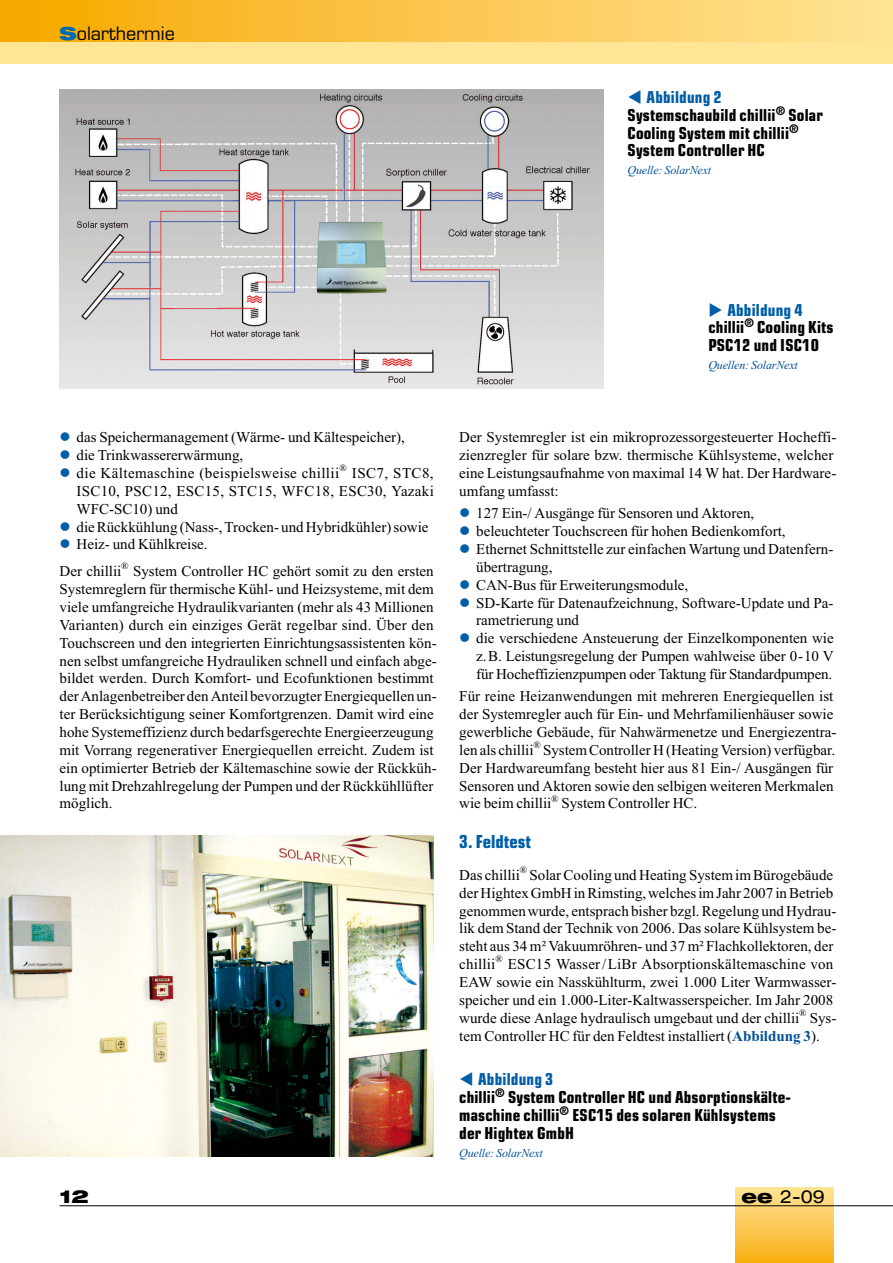
<style>
.page{position:relative;width:893px;height:1263px;background:#fff}
.page>*{position:absolute;margin:0;border:0;box-sizing:border-box;transform-origin:0 0}
.t1{font:18px "Eurostile LT Std";color:#000}
.t2{font:700 18px "Eurostile LT Std Condensed";color:#005da8}
.t3{font:expanded 18px "Helvetica Neue";color:#000}
.t4{font:900 expanded 18px "Helvetica Neue";color:#000}
.t5{font:700 16.5px/17.9px "Eurostile LT Std Condensed";letter-spacing:.01em;color:#000}
.t6{font:15px/17.9px "Times";color:#000}
.t7{font:italic 12px "Times New Roman";letter-spacing:-.015em;color:#005097}
.t8{font:9.75px "Times";color:#000}
.s1{font-family:"Helvetica Neue";font-weight:900;font-stretch:expanded;color:#006ab2}
.s2{color:#005da8}
.s3{font-weight:700;color:#005097}
.s4{font-weight:900}
</style>
<div class="page">
<div style="left:736px;top:1186px;width:97px;height:77px;background:linear-gradient(to bottom,#fbe196,#f9b016)"></div>
<hr style="left:60px;top:1205px;width:833px;height:1px;background:#000">
<svg style="left:0;top:0;width:893px;height:43px;background:#fbc74e"></svg>
<div style="left:0;top:43px;width:893px;height:21px;background:#ffe594"></div>
<img style="left:60px;top:89px;width:544px;height:300px">
<img style="left:0;top:835px;width:434px;height:322px">
<p class="t1" style="left:60px;top:27px;width:117px"><span class="s1">S</span>olarthermie</p>
<p class="t5" style="left:628px;top:90px;width:197px;text-indent:19px"><span class="s2">Abbildung 2<br></span>Systemschaubild chillii<sup>®</sup> Solar<br>Cooling System mit chillii<sup>®<br></sup>System Controller HC</p>
<p class="t7" style="left:628px;top:166px;width:85px">Quelle: SolarNext</p>
<p class="t5" style="left:708px;top:302px;width:127px;text-indent:19px"><span class="s2">Abbildung 4 </span>chillii<sup>®</sup> Cooling Kits<br>PSC12 und ISC10</p>
<p class="t7" style="left:708px;top:361px;width:91px">Quellen: SolarNext</p>
<p class="t6" style="left:77px;top:430px;width:330px">das Speichermanagement (Wärme- und Kältespeicher), die Trinkwassererwärmung,<br>die Kältemaschine (beispielsweise chillii</p>
<p class="t8" style="left:340px;top:464px;width:9px">®</p>
<p class="t6" style="left:77px;top:465px;width:359px;text-indent:275px">ISC7, STC8,<br>ISC10, PSC12, ESC15, STC15, WFC18, ESC30, Yazaki<br>WFC-SC10) und<br>die Rückkühlung (Nass-, Trocken- und Hybridkühler) sowie<br>Heiz- und Kühlkreise.</p>
<p class="t6" style="left:60px;top:564px;width:63px">Der chillii</p>
<p class="t8" style="left:121px;top:563px;width:9px">®</p>
<p class="t6" style="left:60px;top:564px;width:379px;text-indent:74px">System Controller HC gehört somit zu den ersten Systemreglern für thermische Kühl- und Heizsysteme, mit dem viele umfangreiche Hydraulikvarianten (mehr als 43 Millionen Varianten) durch ein einziges Gerät regelbar sind. Über den Touchscreen und den integrierten Einrichtungsassistenten kön&shy;nen selbst umfangreiche Hydrauliken schnell und einfach abge&shy;bildet werden. Durch Komfort- und Ecofunktionen bestimmt der Anlagenbetreiber den Anteil bevorzugter Energiequellen un&shy;ter Berücksichtigung seiner Komfortgrenzen. Damit wird eine hohe Systemeffizienz durch bedarfsgerechte Energieerzeugung mit Vorrang regenerativer Energiequellen erreicht. Zudem ist ein optimierter Betrieb der Kältemaschine sowie der Rückküh&shy;lung mit Drehzahlregelung der Pumpen und der Rückkühllüfter möglich.</p>
<p class="t6" style="left:459px;top:430px;width:379px">Der Systemregler ist ein mikroprozessorgesteuerter Hocheffi&shy;zienzregler für solare bzw. thermische Kühlsysteme, welcher eine Leistungsaufnahme von maximal 14 W hat. Der Hardware&shy;umfang umfasst:</p>
<p class="t6" style="left:476px;top:506px;width:359px">127 Ein-/ Ausgänge für Sensoren und Aktoren,<br>beleuchteter Touchscreen für hohen Bedienkomfort, Ethernet Schnittstelle zur einfachen Wartung und Datenfern&shy;übertragung,<br>CAN-Bus für Erweiterungsmodule,<br>SD-Karte für Datenaufzeichnung, Software-Update und Pa&shy;rametrierung und<br>die verschiedene Ansteuerung der Einzelkomponenten wie z.B. Leistungsregelung der Pumpen wahlweise über 0-10 V für Hocheffizienzpumpen oder Taktung für Standardpumpen.</p>
<p class="t6" style="left:459px;top:689px;width:379px">Für reine Heizanwendungen mit mehreren Energiequellen ist der Systemregler auch für Ein- und Mehrfamilienhäuser sowie gewerbliche Gebäude, für Nahwärmenetze und Energiezentra&shy;len als chillii</p>
<p class="t8" style="left:533px;top:741px;width:9px">®</p>
<p class="t6" style="left:459px;top:742px;width:378px;text-indent:84px">System Controller H (Heating Version) verfügbar.<br>Der Hardwareumfang besteht hier aus 81 Ein-/ Ausgängen für Sensoren und Aktoren sowie den selbigen weiteren Merkmalen wie beim chillii</p>
<p class="t8" style="left:551px;top:795px;width:9px">®</p>
<p class="t6" style="left:561px;top:796px;width:137px">System Controller HC.</p>
<p class="t2" style="left:459px;top:834px;width:73px">3. Feldtest</p>
<p class="t6" style="left:459px;top:867px;width:62px">Das chillii</p>
<p class="t8" style="left:520px;top:866px;width:9px">®</p>
<p class="t6" style="left:459px;top:867px;width:379px;text-indent:70px">Solar Cooling und Heating System im Bürogebäude der Hightex GmbH in Rimsting,welches imJahr 2007 in Betrieb genommen wurde, entsprach bisher bzgl. Regelung und Hydrau&shy;lik dem Stand der Technik von 2006. Das solare Kühlsystem be&shy;steht aus 34 m² Vakuumröhren- und 37 m² Flachkollektoren, der chillii</p>
<p class="t8" style="left:496px;top:955px;width:9px">®</p>
<p class="t6" style="left:459px;top:957px;width:379px;text-indent:49px">ESC15 Wasser/LiBr Absorptionskältemaschine von EAW sowie ein Nasskühlturm, zwei 1.000 Liter Warmwasser&shy;speicher und ein 1.000-Liter-Kaltwasserspeicher. Im Jahr 2008 wurde diese Anlage hydraulisch umgebaut und der chillii</p>
<p class="t8" style="left:799px;top:1009px;width:9px">®</p>
<p class="t6" style="left:459px;top:1010px;width:379px;text-indent:351px">Sys&shy;tem Controller HC für den Feldtest installiert (<span class="s3">Abbildung 3</span>).</p>
<p class="t5" style="left:459px;top:1072px;width:333px;text-indent:19px"><span class="s2">Abbildung 3<br></span>chillii<sup>®</sup> System Controller HC und Absorptionskälte&shy;maschine chillii<sup>®</sup> ESC15 des solaren Kühlsystems der Hightex GmbH</p>
<p class="t7" style="left:459px;top:1148px;width:85px">Quelle: SolarNext</p>
<p class="t4" style="left:60px;top:1190px;width:31px">12</p>
<p class="t3" style="left:741px;top:1190px;width:85px"><span class="s4">ee</span> 2-09</p>
</div>
